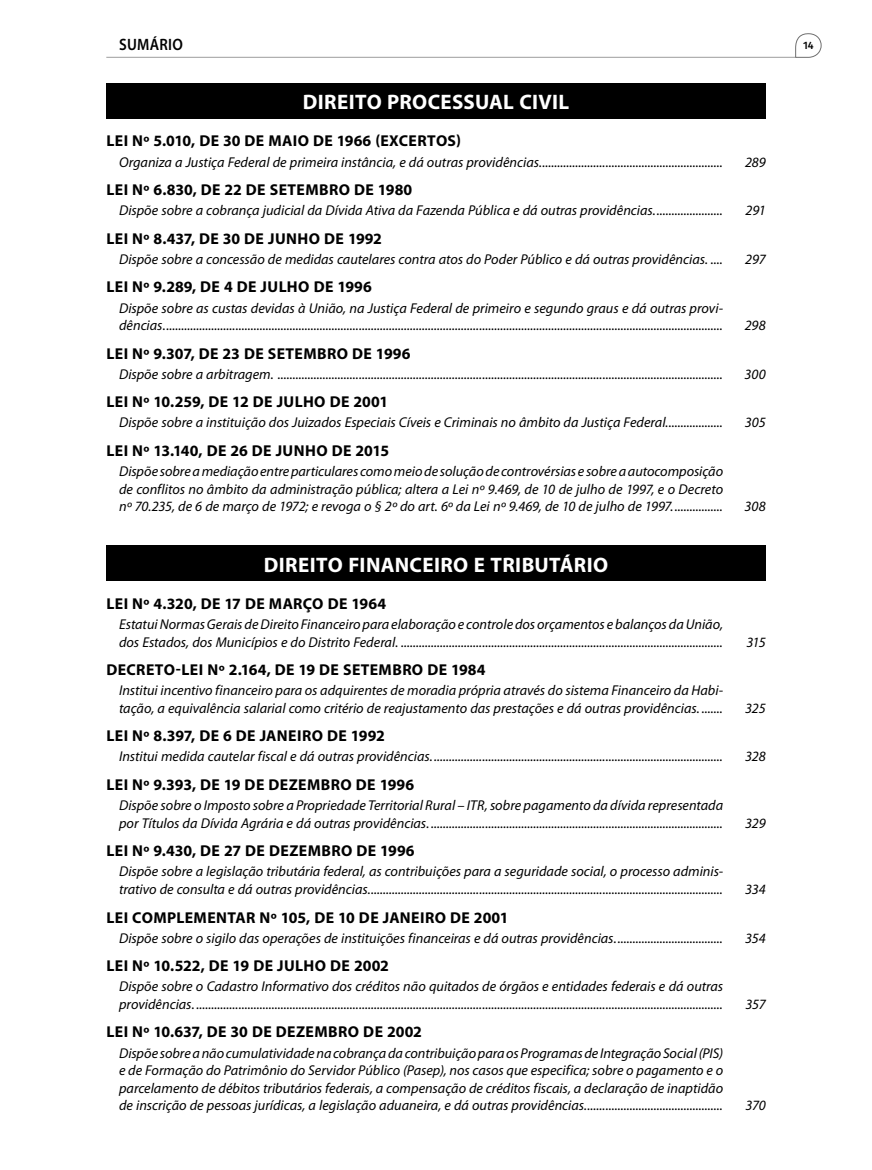
<style>
.page{position:relative;width:872px;height:1170px;background:#fff}
.page>*{position:absolute;margin:0;border:0;box-sizing:border-box;transform-origin:0 0}
.t1{font:700 21px "Myriad Pro";letter-spacing:.015em;color:#fff}
.t2{font:600 16.5px "Myriad Pro";letter-spacing:.02em;color:#000;scale:.9 1}
.t3{font:700 15.75px "Myriad Pro";letter-spacing:.02em;color:#000}
.t4{font:italic 14.25px/17.5px "Myriad Pro";color:#000}
.t5{font:500 10.65px "Fira Sans";color:#000}
</style>
<div class="page">
<hr style="left:106px;top:57px;width:689px;height:1px;background:#9d9d9d">
<svg style="left:795px;top:33px;width:26px;height:25px"></svg>
<div style="left:106px;top:83px;width:659px;height:36px;background:#000"></div>
<div style="left:106px;top:545px;width:659px;height:36px;background:#000"></div>
<p class="t2" style="left:119px;top:34px;width:72px">SUMÁRIO</p>
<p class="t5" style="left:803px;top:37px;width:12px">14</p>
<p class="t1" style="left:303px;top:88px;width:268px">DIREITO PROCESSUAL CIVIL</p>
<p class="t3" style="left:106px;top:131px;width:356px">LEI Nº 5.010, DE 30 DE MAIO DE 1966 (EXCERTOS)</p>
<p class="t4" style="left:119px;top:153px;width:605px">Organiza a Justiça Federal de primeira instância, e dá outras providências.............................................................</p>
<p class="t4" style="left:745px;top:153px;width:22px">289</p>
<p class="t3" style="left:106px;top:179px;width:307px">LEI Nº 6.830, DE 22 DE SETEMBRO DE 1980</p>
<p class="t4" style="left:119px;top:202px;width:605px">Dispõe sobre a cobrança judicial da Dívida Ativa da Fazenda Pública e dá outras providências.......................</p>
<p class="t4" style="left:745px;top:202px;width:22px">291</p>
<p class="t3" style="left:106px;top:228px;width:277px">LEI Nº 8.437, DE 30 DE JUNHO DE 1992</p>
<p class="t4" style="left:119px;top:250px;width:605px">Dispõe sobre a concessão de medidas cautelares contra atos do Poder Público e dá outras providências. ....</p>
<p class="t4" style="left:745px;top:250px;width:22px">297</p>
<p class="t3" style="left:106px;top:277px;width:267px">LEI Nº 9.289, DE 4 DE JULHO DE 1996</p>
<p class="t4" style="left:119px;top:299px;width:605px">Dispõe sobre as custas devidas à União, na Justiça Federal de primeiro e segundo graus e dá outras provi&shy;dências..........................................................................................................................................................................................</p>
<p class="t4" style="left:744px;top:317px;width:22px">298</p>
<p class="t3" style="left:106px;top:343px;width:305px">LEI Nº 9.307, DE 23 DE SETEMBRO DE 1996</p>
<p class="t4" style="left:119px;top:365px;width:605px">Dispõe sobre a arbitragem. ....................................................................................................................................................</p>
<p class="t4" style="left:744px;top:365px;width:23px">300</p>
<p class="t3" style="left:106px;top:391px;width:283px">LEI Nº 10.259, DE 12 DE JULHO DE 2001</p>
<p class="t4" style="left:119px;top:414px;width:605px">Dispõe sobre a instituição dos Juizados Especiais Cíveis e Criminais no âmbito da Justiça Federal...................</p>
<p class="t4" style="left:744px;top:414px;width:22px">305</p>
<p class="t3" style="left:106px;top:440px;width:284px">LEI Nº 13.140, DE 26 DE JUNHO DE 2015</p>
<p class="t4" style="left:119px;top:463px;width:605px;text-align:justify">Dispõe sobre a mediação entre particulares como meio de solução de controvérsias e sobre a autocomposição de conflitos no âmbito da administração pública; altera a Lei nº 9.469, de 10 de julho de 1997, e o Decreto nº 70.235, de 6 de março de 1972; e revoga o § 2º do art. 6º da Lei nº 9.469, de 10 de julho de 1997.................</p>
<p class="t4" style="left:744px;top:498px;width:23px">308</p>
<p class="t1" style="left:264px;top:551px;width:346px">DIREITO FINANCEIRO E TRIBUTÁRIO</p>
<p class="t3" style="left:106px;top:593px;width:281px">LEI Nº 4.320, DE 17 DE MARÇO DE 1964</p>
<p class="t4" style="left:119px;top:615px;width:605px">Estatui Normas Gerais de Direito Financeiro para elaboração e controle dos orçamentos e balanços da União, dos Estados, dos Municípios e do Distrito Federal. ...........................................................................................................</p>
<p class="t3" style="left:106px;top:659px;width:380px">DECRETO-LEI Nº 2.164, DE 19 DE SETEMBRO DE 1984</p>
<p class="t4" style="left:119px;top:681px;width:605px">Institui incentivo financeiro para os adquirentes de moradia própria através do sistema Financeiro da Habi&shy;tação, a equivalência salarial como critério de reajustamento das prestações e dá outras providências. .......</p>
<p class="t4" style="left:746px;top:633px;width:21px">315</p>
<p class="t4" style="left:745px;top:699px;width:22px">325</p>
<p class="t3" style="left:106px;top:725px;width:280px">LEI Nº 8.397, DE 6 DE JANEIRO DE 1992</p>
<p class="t4" style="left:119px;top:748px;width:605px">Institui medida cautelar fiscal e dá outras providências.................................................................................................</p>
<p class="t4" style="left:745px;top:748px;width:22px">328</p>
<p class="t3" style="left:106px;top:774px;width:309px">LEI Nº 9.393, DE 19 DE DEZEMBRO DE 1996</p>
<p class="t4" style="left:119px;top:796px;width:605px">Dispõe sobre o Imposto sobre a Propriedade Territorial Rural – ITR, sobre pagamento da dívida representada por Títulos da Dívida Agrária e dá outras providências. .................................................................................................</p>
<p class="t4" style="left:745px;top:814px;width:22px">329</p>
<p class="t3" style="left:106px;top:840px;width:310px">LEI Nº 9.430, DE 27 DE DEZEMBRO DE 1996</p>
<p class="t4" style="left:119px;top:863px;width:605px">Dispõe sobre a legislação tributária federal, as contribuições para a seguridade social, o processo adminis&shy;trativo de consulta e dá outras providências......................................................................................................................</p>
<p class="t4" style="left:745px;top:880px;width:22px">334</p>
<p class="t3" style="left:106px;top:906px;width:403px">LEI COMPLEMENTAR Nº 105, DE 10 DE JANEIRO DE 2001</p>
<p class="t4" style="left:119px;top:929px;width:605px">Dispõe sobre o sigilo das operações de instituições financeiras e dá outras providências....................................</p>
<p class="t4" style="left:745px;top:929px;width:22px">354</p>
<p class="t3" style="left:106px;top:955px;width:284px">LEI Nº 10.522, DE 19 DE JULHO DE 2002</p>
<p class="t4" style="left:119px;top:977px;width:605px">Dispõe sobre o Cadastro Informativo dos créditos não quitados de órgãos e entidades federais e dá outras providências. ...............................................................................................................................................................................</p>
<p class="t4" style="left:745px;top:995px;width:22px">357</p>
<p class="t3" style="left:106px;top:1021px;width:317px">LEI Nº 10.637, DE 30 DE DEZEMBRO DE 2002</p>
<p class="t4" style="left:119px;top:1044px;width:605px;text-align:justify">Dispõe sobre a não cumulatividade na cobrança da contribuição para os Programas de Integração Social (PIS) e de Formação do Patrimônio do Servidor Público (Pasep), nos casos que especifica; sobre o pagamento e o parcelamento de débitos tributários federais, a compensação de créditos fiscais, a declaração de inaptidão de inscrição de pessoas jurídicas, a legislação aduaneira, e dá outras providências..............................................</p>
<p class="t4" style="left:745px;top:1097px;width:22px">370</p>
</div>
